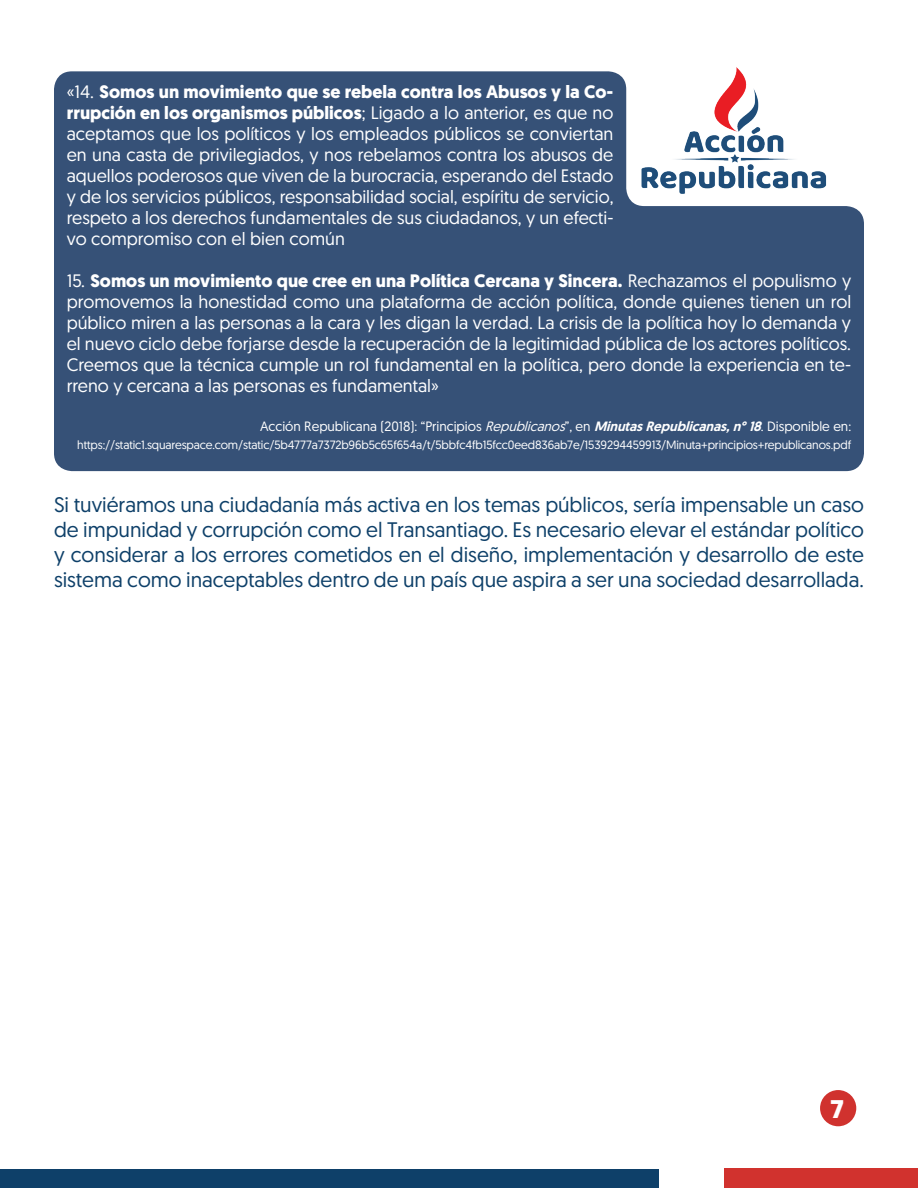
<style>
.page{position:relative;width:918px;height:1188px;background:#fff}
.page>*{position:absolute;margin:0;border:0;box-sizing:border-box;transform-origin:0 0}
.t1{font:700 25.5px "Geomanist";color:#fff}
.t2{font:21px/25.2px "Geomanist";color:#0e4069;text-align:justify}
.t3{font:18px/21px "Geomanist";color:#fff;text-align:justify}
.t4{font:13.5px "Geomanist";color:#fff}
.t5{font:12px "Geomanist";letter-spacing:-.01em;color:#fff}
.s1{font-weight:700}
.s2{font-style:italic}
.s3{font-weight:500;font-style:italic}
</style>
<div class="page">
<div style="left:54px;top:71px;width:810px;height:400px;background:#365177"></div>
<div style="left:820px;top:1090px;width:36px;height:36px;background:#d0322e;border-radius:50%"></div>
<div style="left:0;top:1169px;width:918px;height:19px;background:#0e4069"></div>
<div style="left:660px;top:1168px;width:258px;height:20px;background:#fff"></div>
<div style="left:724px;top:1168px;width:194px;height:20px;background:#d1322e"></div>
<img style="left:613px;top:67px;width:237px;height:130px">
<p class="t3" style="left:67px;top:80px;width:548px">«14. <span class="s1">Somos un movimiento que se rebela contra los Abusos y la Co&shy;rrupción en los organismos públicos</span>; Ligado a lo anterior, es que no aceptamos que los políticos y los empleados públicos se conviertan en una casta de privilegiados, y nos rebelamos contra los abusos de aquellos poderosos que viven de la burocracia, esperando del Estado y de los servicios públicos, responsabilidad social, espíritu de servicio, respeto a los derechos fundamentales de sus ciudadanos, y un efecti&shy;vo compromiso con el bien común</p>
<p class="t3" style="left:67px;top:269px;width:786px">15. <span class="s1">Somos un movimiento que cree en una Política Cercana y Sincera.</span> Rechazamos el populismo y promovemos la honestidad como una plataforma de acción política, donde quienes tienen un rol público miren a las personas a la cara y les digan la verdad. La crisis de la política hoy lo demanda y el nuevo ciclo debe forjarse desde la recuperación de la legitimidad pública de los actores políticos.<br>Creemos que la técnica cumple un rol fundamental en la política, pero donde la experiencia en te&shy;rreno y cercana a las personas es fundamental»</p>
<p class="t4" style="left:260px;top:417px;width:593px">Acción Republicana (2018): “Principios <span class="s2">Republicanos</span>”, en <span class="s3">MinutasRepublicanas,n°18</span>. Disponible en:</p>
<p class="t5" style="left:77px;top:437px;width:775px">https://static1.squarespace.com/static/5b4777a7372b96b5c65f654a/t/5bbfc4fb15fcc0eed836ab7e/1539294459913/Minuta+principios+republicanos.pdf</p>
<p class="t2" style="left:54px;top:491px;width:812px">Si tuviéramos una ciudadanía más activa en los temas públicos, sería impensable un caso de impunidad y corrupción como el Transantiago. Es necesario elevar el estándar político y considerar a los errores cometidos en el diseño, implementación y desarrollo de este sistema como inaceptables dentro de un país que aspira a ser una sociedad desarrollada.</p>
<h1 class="t1" style="left:831px;top:1092px;width:15px">7</h1>
</div>
